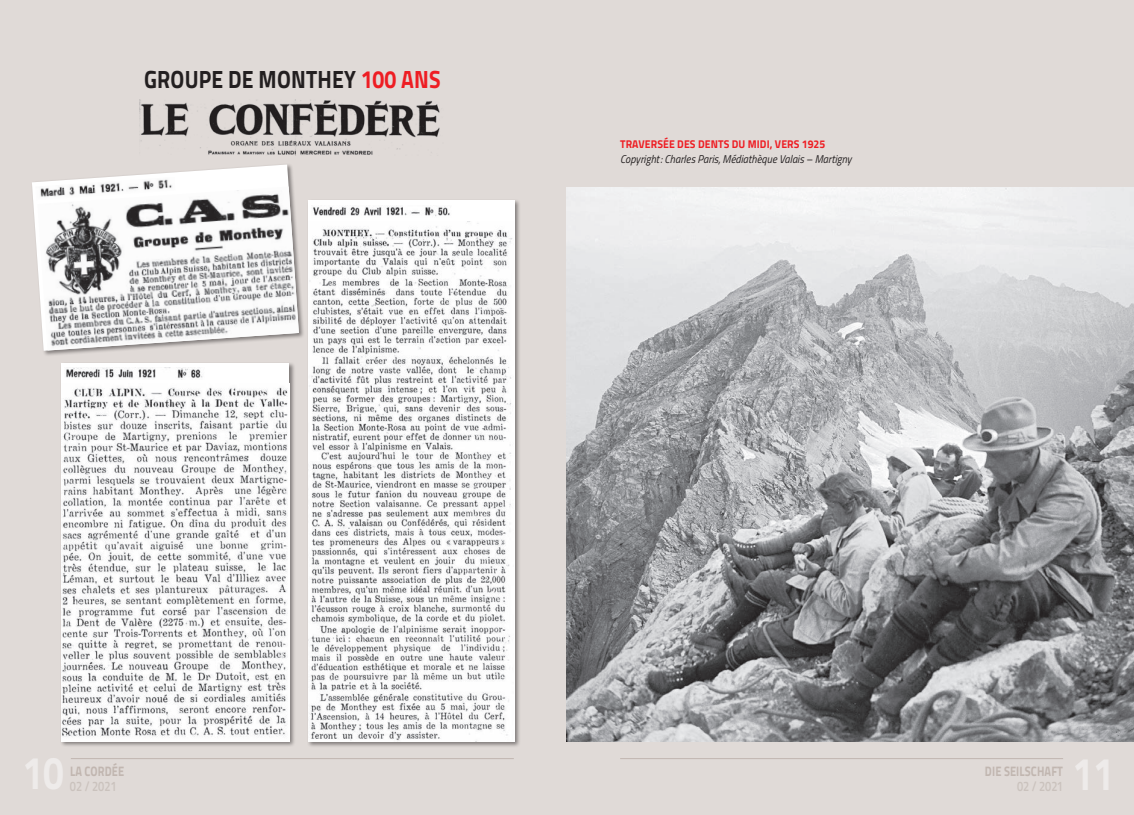
<style>
.page{position:relative;width:1134px;height:815px;background:#e0dad7}
.page>*{position:absolute;margin:0;border:0;box-sizing:border-box;transform-origin:0 0}
.t1{font:700 25px "Titillium Web";letter-spacing:.01em;color:#231f20;scale:.85 1}
.t2{font:700 13.75px "Titillium Web";letter-spacing:.01em;color:#c1b6b0;scale:.8 1}
.t3{font:600 13.75px "Titillium Web";color:#cac2bd;scale:.8 1}
.t4{font:italic 11.25px "Titillium Web";color:#231f20;scale:.93 1}
.t5{font:700 11.25px "Titillium Web";letter-spacing:.01em;color:#ee1d23;scale:.93 1}
.s1{color:#ee1d23}
</style>
<div class="page">
<hr style="left:71px;top:758px;width:443px;height:1px;background:#c1b6b0">
<hr style="left:620px;top:758px;width:443px;height:1px;background:#c1b6b0">
<div style="left:307px;top:199px;width:214px;height:549px;background:#231f20;opacity:.5"></div>
<div style="left:308px;top:200px;width:206px;height:541px;background:#fff"></div>
<img style="left:308px;top:221px;width:205px;height:520px">
<div style="left:60px;top:362px;width:236px;height:386px;background:#231f20;opacity:.5"></div>
<div style="left:61px;top:364px;width:228px;height:377px;background:#fff"></div>
<img style="left:61px;top:387px;width:227px;height:350px">
<img style="left:140px;top:99px;width:300px;height:57px">
<div style="left:31px;top:164px;width:274px;height:193px;background:#231f20;opacity:.5"></div>
<svg style="left:32px;top:165px;width:267px;height:186px"></svg>
<img style="left:37px;top:187px;width:262px;height:164px">
<img style="left:35px;top:177px;width:140px;height:23px">
<img style="left:313px;top:206px;width:137px;height:10px">
<img style="left:66px;top:368px;width:137px;height:10px">
<img style="left:567px;top:188px;width:567px;height:553px">
<p class="t1" style="left:144px;top:60px;width:350px">GROUPE DE MONTHEY <span class="s1">100 ANS</span></p>
<p class="t5" style="left:620px;top:136px;width:222px">TRAVERSÉE DES DENTS DU MIDI, VERS 1925</p>
<p class="t4" style="left:620px;top:150px;width:250px">Copyright: Charles Paris, Médiathèque Valais – Martigny</p>
<p class="t2" style="left:70px;top:760px;width:69px">LA CORDÉE</p>
<p class="t3" style="left:70px;top:775px;width:60px">02 / 2021</p>
<p class="t2" style="left:985px;top:760px;width:99px">DIE SEILSCHAFT</p>
<p class="t3" style="left:1017px;top:775px;width:59px">02 / 2021</p>
</div>
